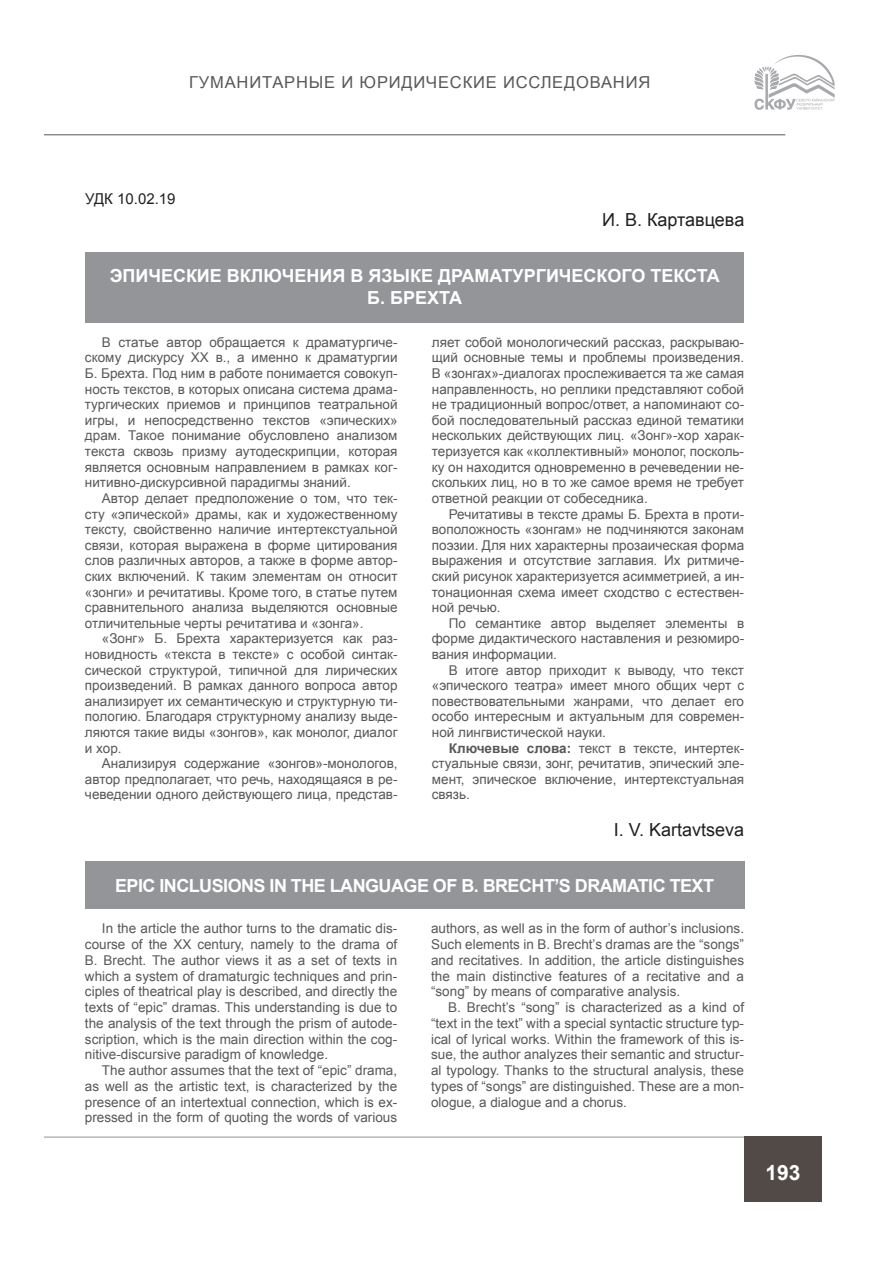
<style>
.page{position:relative;width:893px;height:1263px;background:#fff}
.page>*{position:absolute;margin:0;border:0;box-sizing:border-box;transform-origin:0 0}
.t1{font:700 21px "Arial";color:#fff}
.t2{font:700 18px/21.6px "Arial";color:#fff;text-align:center}
.t3{font:700 18px "Arial";letter-spacing:-.025em;color:#fff}
.t4{font:18px "Arial";color:#231f20}
.t5{font:16.5px "Arial";letter-spacing:.05em;color:#57585a}
.t6{font:15px "Arial";color:#231f20}
.t7{font:13.5px/15.6px "Arial";color:#57585a;text-align:justify}
.s1{font-weight:700}
</style>
<div class="page">
<hr style="left:44px;top:134px;width:741px;height:1px;background:#57585a">
<svg style="left:754px;top:55px;width:81px;height:55px"></svg>
<hr style="left:44px;top:1137px;width:700px;height:1px;background:#939598">
<div style="left:745px;top:1136px;width:77px;height:66px;background:#524a47"></div>
<div style="left:85px;top:252px;width:659px;height:70px;background:#939598"></div>
<div style="left:85px;top:861px;width:659px;height:48px;background:#939598"></div>
<p class="t5" style="left:189px;top:71px;width:463px">ГУМАНИТАРНЫЕ И ЮРИДИЧЕСКИЕ ИССЛЕДОВАНИЯ</p>
<p class="t6" style="left:85px;top:189px;width:92px">УДК 10.02.19</p>
<h2 class="t4" style="left:602px;top:208px;width:144px">И. В. Картавцева</h2>
<h2 class="t2" style="left:110px;top:266px;width:612px">ЭПИЧЕСКИЕ ВКЛЮЧЕНИЯ В ЯЗЫКЕ ДРАМАТУРГИЧЕСКОГО ТЕКСТА<br>Б. БРЕХТА</h2>
<p class="t7" style="left:432px;top:334px;width:314px">ляет собой монологический рассказ, раскрываю&shy;щий основные темы и проблемы произведения.<br>В «зонгах»-диалогах прослеживается та же самая направленность, но реплики представляют собой не традиционный вопрос/ответ, а напоминают со&shy;бой последовательный рассказ единой тематики нескольких действующих лиц. «Зонг»-хор харак&shy;теризуется как «коллективный» монолог, посколь&shy;ку он находится одновременно в речеведении не&shy;скольких лиц, но в то же самое время не требует ответной реакции от собеседника.</p>
<p class="t7" style="left:432px;top:506px;width:314px;text-indent:17px">Речитативы в тексте драмы Б. Брехта в проти&shy;воположность «зонгам» не подчиняются законам поэзии. Для них характерны прозаическая форма выражения и отсутствие заглавия. Их ритмиче&shy;ский рисунок характеризуется асимметрией, а ин&shy;тонационная схема имеет сходство с естествен&shy;ной речью.</p>
<p class="t7" style="left:432px;top:615px;width:314px;text-indent:17px">По семантике автор выделяет элементы в форме дидактического наставления и резюмиро&shy;вания информации.</p>
<p class="t7" style="left:432px;top:662px;width:314px;text-indent:17px">В итоге автор приходит к выводу, что текст «эпического театра» имеет много общих черт с повествовательными жанрами, что делает его особо интересным и актуальным для современ&shy;ной лингвистической науки.</p>
<p class="t7" style="left:432px;top:740px;width:314px;text-indent:17px"><span class="s1">Ключевые слова:</span> текст в тексте, интертек&shy;стуальные связи, зонг, речитатив, эпический эле&shy;мент, эпическое включение, интертекстуальная связь.</p>
<h2 class="t4" style="left:614px;top:818px;width:132px">I. V. Kartavtseva</h2>
<p class="t7" style="left:85px;top:334px;width:314px;text-indent:17px">В статье автор обращается к драматургиче&shy;скому дискурсу XX в., а именно к драматургии Б. Брехта. Под ним в работе понимается совокуп&shy;ность текстов, в которых описана система драма&shy;тургических приемов и принципов театральной игры, и непосредственно текстов «эпических» драм. Такое понимание обусловлено анализом текста сквозь призму аутодескрипции, которая является основным направлением в рамках ког&shy;нитивно-дискурсивной парадигмы знаний.</p>
<p class="t7" style="left:85px;top:490px;width:314px;text-indent:17px">Автор делает предположение о том, что тек&shy;сту «эпической» драмы, как и художественному тексту, свойственно наличие интертекстуальной связи, которая выражена в форме цитирования слов различных авторов, а также в форме автор&shy;ских включений. К таким элементам он относит «зонги» и речитативы. Кроме того, в статье путем сравнительного анализа выделяются основные отличительные черты речитатива и «зонга».</p>
<p class="t7" style="left:85px;top:631px;width:314px;text-indent:17px">«Зонг» Б. Брехта характеризуется как раз&shy;новидность «текста в тексте» с особой синтак&shy;сической структурой, типичной для лирических произведений. В рамках данного вопроса автор анализирует их семантическую и структурную ти&shy;пологию. Благодаря структурному анализу выде&shy;ляются такие виды «зонгов», как монолог, диалог и хор.</p>
<p class="t7" style="left:85px;top:756px;width:314px;text-indent:17px">Анализируя содержание «зонгов»-монологов, автор предполагает, что речь, находящаяся в ре&shy;чеведении одного действующего лица, представ-</p>
<h2 class="t3" style="left:115px;top:873px;width:600px">EPIC INCLUSIONS IN THE LANGUAGE OF B. BRECHT’S DRAMATIC TEXT</h2>
<p class="t7" style="left:85px;top:921px;width:314px;text-indent:17px">In the article the author turns to the dramatic dis&shy;course of the XX century, namely to the drama of B. Brecht. The author views it as a set of texts in which a system of dramaturgic techniques and prin&shy;ciples of theatrical play is described, and directly the texts of “epic” dramas. This understanding is due to the analysis of the text through the prism of autode&shy;scription, which is the main direction within the cog&shy;nitive-discursive paradigm of knowledge.</p>
<p class="t7" style="left:85px;top:1063px;width:314px;text-indent:17px">The author assumes that the text of “epic” drama, as well as the artistic text, is characterized by the presence of an intertextual connection, which is ex&shy;pressed in the form of quoting the words of various</p>
<p class="t7" style="left:431px;top:921px;width:315px">authors, as well as in the form of author’s inclusions.<br>Such elements in B. Brecht’s dramas are the “songs” and recitatives. In addition, the article distinguishes the main distinctive features of a recitative and a “song” by means of comparative analysis.</p>
<p class="t7" style="left:431px;top:1000px;width:315px;text-indent:17px">B. Brecht’s “song” is characterized as a kind of “text in the text” with a special syntactic structure typ&shy;ical of lyrical works. Within the framework of this is&shy;sue, the author analyzes their semantic and structur&shy;al typology. Thanks to the structural analysis, these types of “songs” are distinguished. These are a mon&shy;ologue, a dialogue and a chorus.</p>
<h1 class="t1" style="left:766px;top:1158px;width:37px">193</h1>
</div>
